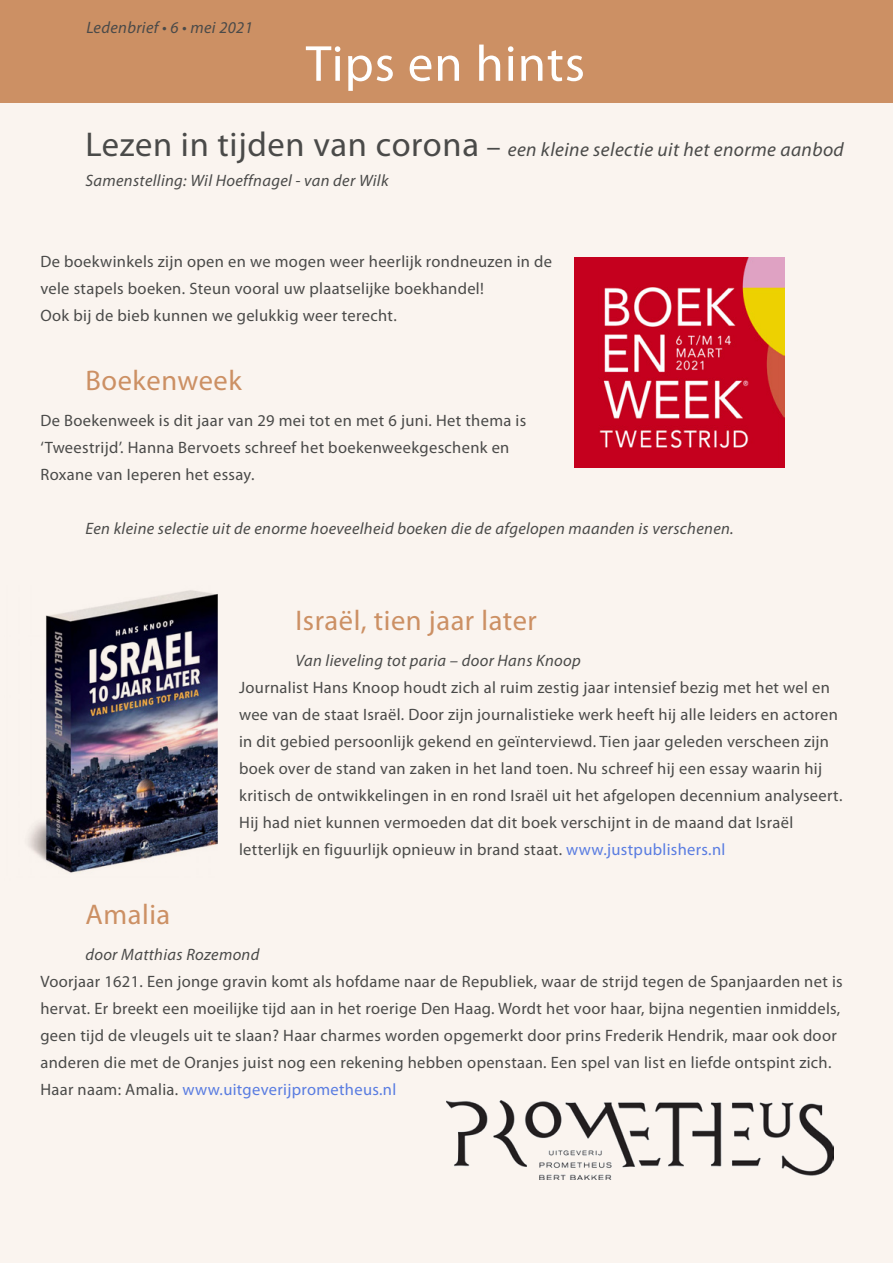
<style>
.page{position:relative;width:893px;height:1263px;background:#fff}
.page>*{position:absolute;margin:0;border:0;box-sizing:border-box;transform-origin:0 0}
.t1{font:51px "Myriad Pro";letter-spacing:.02em;color:#fff}
.t2{font:28.5px "Myriad Pro";letter-spacing:.02em;color:#cc9064}
.t3{font:italic 19.5px "Myriad Pro";letter-spacing:.02em;color:#4a4a49}
.t4{font:16.5px/27px "Myriad Pro";letter-spacing:.02em;color:#4a4a49}
.t5{font:italic 16.5px "Myriad Pro";letter-spacing:.02em;color:#4a4a49}
.s1{font-style:normal;font-size:34.5px}
.s2{font-style:normal;font-size:28.5px}
.s3{color:#597ce1}
</style>
<div class="page">
<div style="left:0;top:88px;width:893px;height:1175px;background:#faf4ef"></div>
<div style="left:0;top:0;width:893px;height:102px;background:#cc9064"></div>
<img style="left:574px;top:258px;width:210px;height:210px">
<img style="left:28px;top:590px;width:190px;height:283px">
<img style="left:446px;top:1100px;width:388px;height:79px">
<p class="t5" style="left:86px;top:19px;width:168px">Ledenbrief • 6 • mei 2021</p>
<h1 class="t1" style="left:306px;top:36px;width:281px">Tips en hints</h1>
<p class="t3" style="left:85px;top:139px;width:760px"><span class="s1">Lezen in tijden van corona</span> <span class="s2">–</span> een kleine selectie uit het enorme aanbod</p>
<p class="t5" style="left:85px;top:171px;width:305px">Samenstelling: Wil Hoeffnagel - van der Wilk</p>
<p class="t4" style="left:40px;top:248px;width:513px">De boekwinkels zijn open en we mogen weer heerlijk rondneuzen in de vele stapels boeken. Steun vooral uw plaatselijke boekhandel!<br>Ook bij de bieb kunnen we gelukkig weer terecht.</p>
<h2 class="t2" style="left:85px;top:365px;width:158px">Boekenweek</h2>
<p class="t4" style="left:40px;top:407px;width:487px">De Boekenweek is dit jaar van 29 mei tot en met 6 juni. Het thema is ‘Tweestrijd’. Hanna Bervoets schreef het boekenweekgeschenk en<br>Roxane van Ieperen het essay.</p>
<p class="t5" style="left:85px;top:519px;width:650px">Een kleine selectie uit de enorme hoeveelheid boeken die de afgelopen maanden is verschenen.</p>
<h2 class="t2" style="left:296px;top:605px;width:243px">Israël, tien jaar later</h2>
<p class="t5" style="left:296px;top:651px;width:287px">Van lieveling tot paria – door Hans Knoop</p>
<p class="t4" style="left:239px;top:674px;width:605px">Journalist Hans Knoop houdt zich al ruim zestig jaar intensief bezig met het wel en wee van de staat Israël. Door zijn journalistieke werk heeft hij alle leiders en actoren in dit gebied persoonlijk gekend en geïnterviewd. Tien jaar geleden verscheen zijn boek over de stand van zaken in het land toen. Nu schreef hij een essay waarin hij kritisch de ontwikkelingen in en rond Israël uit het afgelopen decennium analyseert.<br>Hij had niet kunnen vermoeden dat dit boek verschijnt in de maand dat Israël letterlijk en figuurlijk opnieuw in brand staat. <span class="s3">www.justpublishers.nl</span></p>
<h2 class="t2" style="left:85px;top:899px;width:86px">Amalia</h2>
<p class="t5" style="left:85px;top:945px;width:176px">door Matthias Rozemond</p>
<p class="t4" style="left:40px;top:968px;width:804px">Voorjaar 1621. Een jonge gravin komt als hofdame naar de Republiek, waar de strijd tegen de Spanjaarden net is hervat. Er breekt een moeilijke tijd aan in het roerige Den Haag. Wordt het voor haar, bijna negentien inmiddels, geen tijd de vleugels uit te slaan? Haar charmes worden opgemerkt door prins Frederik Hendrik, maar ook door anderen die met de Oranjes juist nog een rekening hebben openstaan. Een spel van list en liefde ontspint zich.<br>Haar naam: Amalia. <span class="s3">www.uitgeverijprometheus.nl</span></p>
</div>
